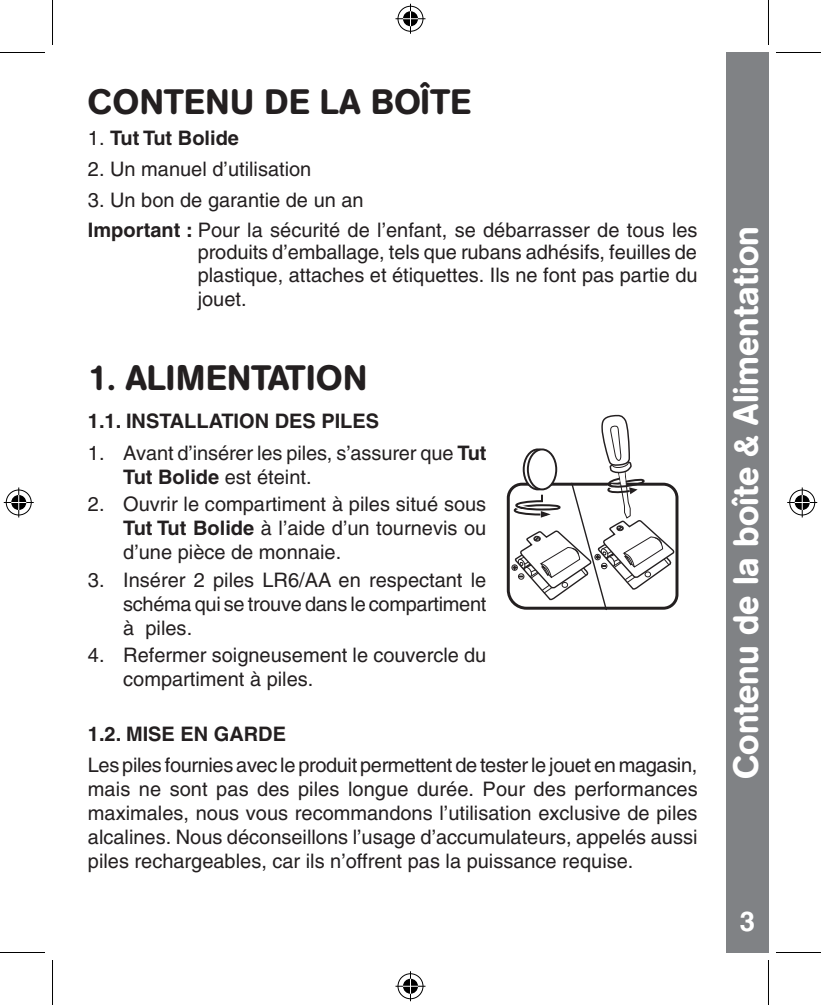
<style>
.page{position:relative;width:821px;height:1005px;background:#fff}
.page>*{position:absolute;margin:0;border:0;box-sizing:border-box;transform-origin:0 0}
.side_bard{font:500 35px "AG Book Rounded";color:#fff}
.body{font:500 35px "AG Book Rounded";letter-spacing:.02em;color:#231f20}
.Handing_indent{font:500 35px "AG Book Rounded";color:#231f20}
.t1{font:700 27.5px "Helvetica";color:#fff}
.body-2{font:20px/24px "Helvetica";color:#231f20;text-align:justify}
.Point{font:20px/24px "Helvetica";color:#231f20}
.body-3{font:700 20px "Helvetica";color:#231f20}
.s1{font-weight:400}
.s2{font-weight:700}
</style>
<div class="page">
<div style="left:726px;top:52px;width:42px;height:900px;background:#808285"></div>
<svg style="left:506px;top:414px;width:173px;height:197px"></svg>
<hr style="left:0;top:52px;width:45px;height:1px;background:#000">
<hr style="left:776px;top:52px;width:45px;height:1px;background:#000">
<hr style="left:0;top:952px;width:45px;height:1px;background:#000">
<hr style="left:776px;top:952px;width:45px;height:1px;background:#000">
<hr style="left:52px;top:0;width:1px;height:45px;background:#000">
<hr style="left:52px;top:960px;width:1px;height:45px;background:#000">
<hr style="left:768px;top:0;width:1px;height:45px;background:#000">
<hr style="left:768px;top:960px;width:1px;height:45px;background:#000">
<div style="left:396px;top:5px;width:28px;height:28px;border:3px solid #fff;border-radius:50%"></div>
<hr style="left:395px;top:17px;width:30px;height:3px;background:#fff">
<hr style="left:409px;top:4px;width:3px;height:30px;background:#fff">
<div style="left:401px;top:10px;width:18px;height:18px;border:3px solid #fff;border-radius:50%"></div>
<div style="left:398px;top:6px;width:25px;height:26px;border:1px solid #000;border-radius:50%"></div>
<hr style="left:395px;top:18px;width:30px;height:1px;background:#000">
<hr style="left:410px;top:4px;width:1px;height:30px;background:#000">
<svg style="left:403px;top:11px;width:15px;height:15px"></svg>
<div style="left:396px;top:972px;width:28px;height:28px;border:3px solid #fff;border-radius:50%"></div>
<hr style="left:395px;top:985px;width:30px;height:3px;background:#fff">
<hr style="left:409px;top:971px;width:3px;height:30px;background:#fff">
<div style="left:401px;top:977px;width:18px;height:18px;border:3px solid #fff;border-radius:50%"></div>
<div style="left:398px;top:973px;width:25px;height:26px;border:1px solid #000;border-radius:50%"></div>
<hr style="left:395px;top:986px;width:30px;height:1px;background:#000">
<hr style="left:410px;top:971px;width:1px;height:30px;background:#000">
<svg style="left:403px;top:979px;width:15px;height:15px"></svg>
<div style="left:5px;top:488px;width:28px;height:29px;border:3px solid #fff;border-radius:50%"></div>
<hr style="left:4px;top:501px;width:30px;height:3px;background:#fff">
<hr style="left:17px;top:488px;width:3px;height:30px;background:#fff">
<div style="left:10px;top:493px;width:18px;height:19px;border:3px solid #fff;border-radius:50%"></div>
<div style="left:6px;top:490px;width:26px;height:25px;border:1px solid #000;border-radius:50%"></div>
<hr style="left:4px;top:502px;width:30px;height:1px;background:#000">
<hr style="left:18px;top:488px;width:1px;height:30px;background:#000">
<svg style="left:11px;top:495px;width:15px;height:15px"></svg>
<div style="left:788px;top:488px;width:28px;height:29px;border:3px solid #fff;border-radius:50%"></div>
<hr style="left:787px;top:501px;width:30px;height:3px;background:#fff">
<svg style="left:800px;top:488px;width:4px;height:30px"></svg>
<div style="left:793px;top:493px;width:18px;height:19px;border:3px solid #fff;border-radius:50%"></div>
<div style="left:789px;top:490px;width:26px;height:25px;border:1px solid #000;border-radius:50%"></div>
<hr style="left:787px;top:502px;width:30px;height:1px;background:#000">
<hr style="left:802px;top:488px;width:1px;height:30px;background:#000">
<svg style="left:794px;top:495px;width:15px;height:15px"></svg>
<p class="body" style="left:88px;top:81px;width:384px">CONTENU DE LA BOÎTE</p>
<p class="body-3" style="left:88px;top:126px;width:153px"><span class="s1">1.</span> Tut Tut Bolide</p>
<p class="body-2" style="left:88px;top:157px;width:225px">2. Un manuel d’utilisation</p>
<p class="body-2" style="left:88px;top:188px;width:277px">3. Un bon de garantie de un an</p>
<p class="body-2" style="left:198px;top:218px;width:501px;line-height:23px;text-indent:-110px"><span class="s2">Important :</span> Pour la sécurité de l’enfant, se débarrasser de tous les produits d’emballage, tels que rubans adhésifs, feuilles de plastique, attaches et étiquettes. Ils ne font pas partie du jouet.</p>
<p class="Handing_indent" style="left:88px;top:358px;width:281px">1. ALIMENTATION</p>
<p class="body-3" style="left:88px;top:409px;width:293px">1.1. INSTALLATION DES PILES</p>
<p class="Point" style="left:123px;top:440px;width:365px;text-indent:-35px">1. Avant d’insérer les piles, s’assurer que <span class="s2">Tut<br>Tut Bolide</span> est éteint.</p>
<p class="Point" style="left:123px;top:492px;width:364px;text-align:justify;text-indent:-35px">2. Ouvrir le compartiment à piles situé sous <span class="s2">Tut Tut Bolide</span> à l’aide d’un tournevis ou d’une pièce de monnaie.</p>
<p class="Point" style="left:123px;top:567px;width:365px;text-align:justify;text-indent:-35px">3. Insérer 2 piles LR6/AA en respectant le schéma qui se trouve dans le compartiment à piles.</p>
<p class="Point" style="left:123px;top:643px;width:364px;text-indent:-35px">4. Refermer soigneusement le couvercle du compartiment à piles.</p>
<p class="body-3" style="left:88px;top:722px;width:200px">1.2. MISE EN GARDE</p>
<p class="body-2" style="left:88px;top:753px;width:611px">Les piles fournies avec le produit permettent de tester le jouet en magasin, mais ne sont pas des piles longue durée. Pour des performances maximales, nous vous recommandons l’utilisation exclusive de piles alcalines. Nous déconseillons l’usage d’accumulateurs, appelés aussi piles rechargeables, car ils n’offrent pas la puissance requise.</p>
<p class="side_bard" style="left:725px;top:779px;width:554px;rotate:-90deg">Contenu de la boîte &amp; Alimentation</p>
<p class="t1" style="left:740px;top:905px;width:17px">3</p>
</div>
